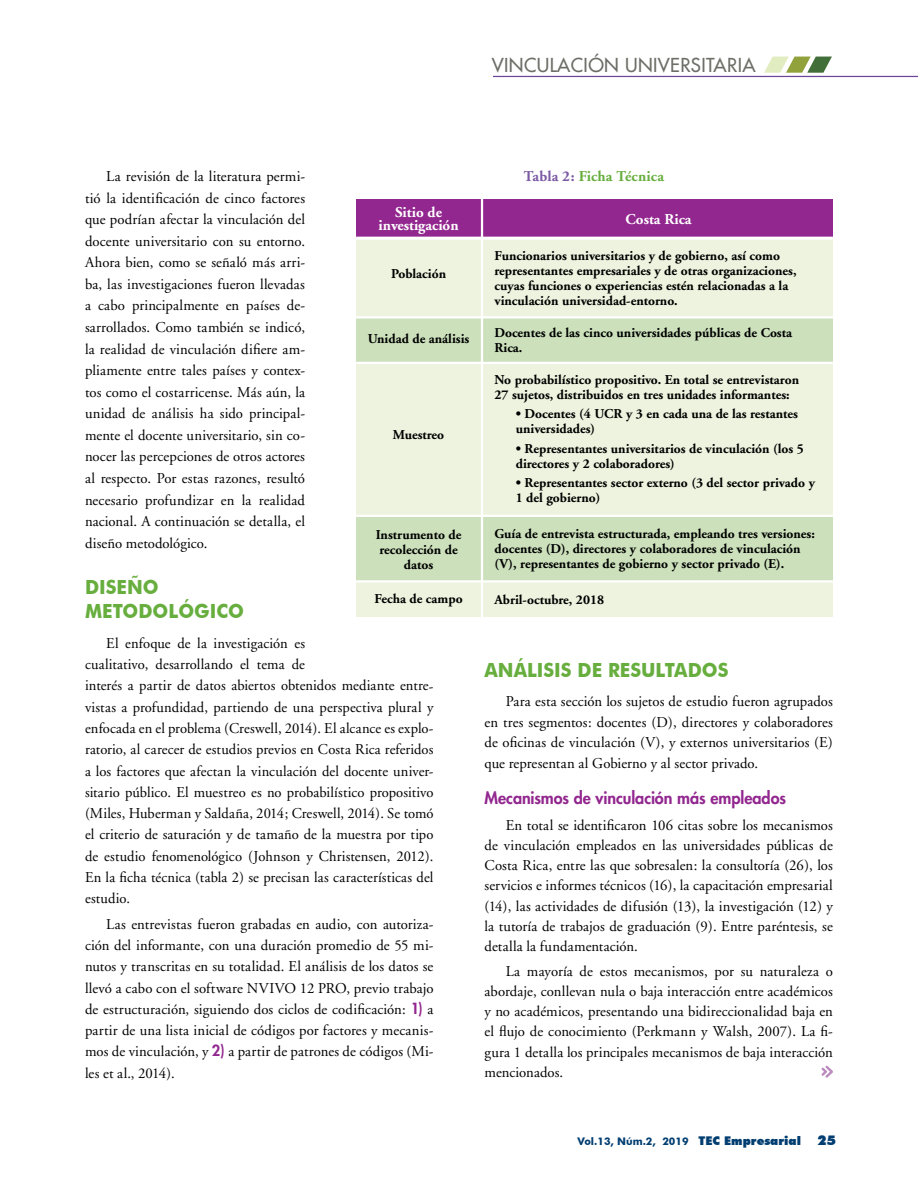
<style>
.page{position:relative;width:918px;height:1188px;background:#fff}
.page>*{position:absolute;margin:0;border:0;box-sizing:border-box;transform-origin:0 0}
.t1{font:700 19.5px/24.6px "Futura BT";color:#67ae3e;scale:.95 1}
.t2{font:18.75px "Futura";letter-spacing:.02em;color:#6d6e67}
.t3{font:800 16.5px "Futura";letter-spacing:-.005em;color:#92278f}
.t4{font:15px/21.3px "Adobe Garamond";letter-spacing:.005em;color:#000;text-align:justify}
.t5{font:700 15px/13.5px "Adobe Garamond";color:#fff;text-align:center}
.t6{font:700 15px "Adobe Garamond";letter-spacing:.01em;color:#67ae3e}
.t7{font:700 13.5px/15px "Adobe Garamond";color:#000}
.t8{font:700 10.5px "Futura BT";color:#003d71}
.s1{color:#7b5aa5}
.s2{font-family:"Futura";font-weight:800;color:#92278f}
.s3{font-weight:900;font-size:12px}
.s4{font-weight:900;font-size:13.5px}
</style>
<div class="page">
<hr style="left:493px;top:76px;width:425px;height:1px;background:#6d459b">
<svg style="left:764px;top:57px;width:68px;height:16px"></svg>
<div style="left:356px;top:237px;width:477px;height:380px;background:#edf3de"></div>
<div style="left:356px;top:199px;width:477px;height:39px;background:#92278f"></div>
<hr style="left:356px;top:237px;width:477px;height:3px;background:#fff">
<div style="left:356px;top:317px;width:477px;height:47px;background:#cbe0bb"></div>
<div style="left:356px;top:516px;width:477px;height:66px;background:#cbe0bb"></div>
<hr style="left:481px;top:198px;width:2px;height:421px;background:#fff">
<hr style="left:356px;top:362px;width:477px;height:2px;background:#fff">
<hr style="left:356px;top:515px;width:477px;height:2px;background:#fff">
<hr style="left:356px;top:580px;width:477px;height:3px;background:#fff">
<hr style="left:356px;top:316px;width:477px;height:3px;background:#fff">
<svg style="left:821px;top:1066px;width:12px;height:12px"></svg>
<p class="t2" style="left:492px;top:53px;width:265px">VINCULACIÓN UNIVERSITARIA</p>
<p class="t6" style="left:524px;top:168px;width:142px"><span class="s1">Tabla 2:</span> Ficha Técnica</p>
<p class="t4" style="left:85px;top:166px;width:222px;text-indent:21px">La revisión de la literatura permi&shy;tió la identificación de cinco factores que podrían afectar la vinculación del docente universitario con su entorno.<br>Ahora bien, como se señaló más arri&shy;ba, las investigaciones fueron llevadas a cabo principalmente en países de&shy;sarrollados. Como también se indicó, la realidad de vinculación difiere am&shy;pliamente entre tales países y contex&shy;tos como el costarricense. Más aún, la unidad de análisis ha sido principal&shy;mente el docente universitario, sin co&shy;nocer las percepciones de otros actores al respecto. Por estas razones, resultó necesario profundizar en la realidad nacional. A continuación se detalla, el diseño metodológico.</p>
<h1 class="t1" style="left:85px;top:574px;width:169px">DISEÑO<br>METODOLÓGICO</h1>
<p class="t4" style="left:85px;top:633px;width:350px;text-align:left;text-indent:21px">El enfoque de la investigación es<br>cualitativo, desarrollando el tema de<br>interés a partir de datos abiertos obtenidos mediante entre&shy;vistas a profundidad, partiendo de una perspectiva plural y enfocada en el problema (Creswell, 2014). El alcance es explo&shy;ratorio, al carecer de estudios previos en Costa Rica referidos a los factores que afectan la vinculación del docente univer&shy;sitario público. El muestreo es no probabilístico propositivo (Miles, Huberman y Saldaña, 2014; Creswell, 2014). Se tomó el criterio de saturación y de tamaño de la muestra por tipo de estudio fenomenológico (Johnson y Christensen, 2012).<br>En la ficha técnica (tabla 2) se precisan las características del estudio.</p>
<p class="t4" style="left:85px;top:914px;width:350px;text-indent:21px">Las entrevistas fueron grabadas en audio, con autoriza&shy;ción del informante, con una duración promedio de 55 mi&shy;nutos y transcritas en su totalidad. El análisis de los datos se llevó a cabo con el software NVIVO 12 PRO, previo trabajo de estructuración, siguiendo dos ciclos de codificación: <span class="s2">1)</span> a partir de una lista inicial de códigos por factores y mecanis&shy;mos de vinculación, y <span class="s2">2)</span> a partir de patrones de códigos (Mi&shy;les et al., 2014).</p>
<p class="t5" style="left:379px;top:206px;width:82px">Sitio de investigación</p>
<p class="t5" style="left:626px;top:213px;width:67px">Costa Rica</p>
<p class="t7" style="left:391px;top:267px;width:57px">Población</p>
<p class="t7" style="left:495px;top:248px;width:304px">Funcionarios universitarios y de gobierno, así como representantes empresariales y de otras organizaciones, cuyas funciones o experiencias estén relacionadas a la vinculación universidad-entorno.</p>
<p class="t7" style="left:495px;top:325px;width:299px">Docentes de las cinco universidades públicas de Costa<br>Rica.</p>
<p class="t7" style="left:495px;top:373px;width:306px">No probabilístico propositivo. En total se entrevistaron<br>27 sujetos, distribuidos en tres unidades informantes:</p>
<p class="t7" style="left:516px;top:407px;width:284px">• Docentes (4 UCR y 3 en cada una de las restantes universidades)</p>
<p class="t7" style="left:516px;top:441px;width:290px">• Representantes universitarios de vinculación (los 5 directores y 2 colaboradores)</p>
<p class="t7" style="left:516px;top:475px;width:301px">• Representantes sector externo (3 del sector privado y<br>1 del gobierno)</p>
<p class="t7" style="left:495px;top:527px;width:322px">Guía de entrevista estructurada, empleando tres versiones: docentes (D), directores y colaboradores de vinculación (V), representantes de gobierno y sector privado (E).</p>
<p class="t7" style="left:495px;top:593px;width:111px">Abril-octubre, 2018</p>
<p class="t7" style="left:368px;top:331px;width:103px">Unidad de análisis</p>
<p class="t7" style="left:393px;top:427px;width:53px">Muestreo</p>
<p class="t7" style="left:376px;top:527px;width:87px;text-align:center">Instrumento de recolección de datos</p>
<p class="t7" style="left:374px;top:591px;width:90px">Fecha de campo</p>
<h1 class="t1" style="left:485px;top:657px;width:258px">ANÁLISIS DE RESULTADOS</h1>
<p class="t4" style="left:485px;top:691px;width:350px;line-height:20.7px;text-indent:21px">Para esta sección los sujetos de estudio fueron agrupados en tres segmentos: docentes (D), directores y colaboradores de oficinas de vinculación (V), y externos universitarios (E) que representan al Gobierno y al sector privado.</p>
<p class="t3" style="left:485px;top:788px;width:303px">Mecanismos de vinculación más empleados</p>
<p class="t4" style="left:485px;top:815px;width:350px;line-height:20.2px;text-indent:21px">En total se identificaron 106 citas sobre los mecanismos de vinculación empleados en las universidades públicas de Costa Rica, entre las que sobresalen: la consultoría (26), los servicios e informes técnicos (16), la capacitación empresarial (14), las actividades de difusión (13), la investigación (12) y la tutoría de trabajos de graduación (9). Entre paréntesis, se detalla la fundamentación.</p>
<p class="t4" style="left:485px;top:961px;width:350px;line-height:20.2px;text-indent:21px">La mayoría de estos mecanismos, por su naturaleza o abordaje, conllevan nula o baja interacción entre académicos y no académicos, presentando una bidireccionalidad baja en el flujo de conocimiento (Perkmann y Walsh, 2007). La fi&shy;gura 1 detalla los principales mecanismos de baja interacción mencionados.</p>
<p class="t8" style="left:578px;top:1135px;width:260px">Vol.13, Núm.2, 2019 <span class="s3">TEC Empresarial</span> <span class="s4">25</span></p>
</div>
